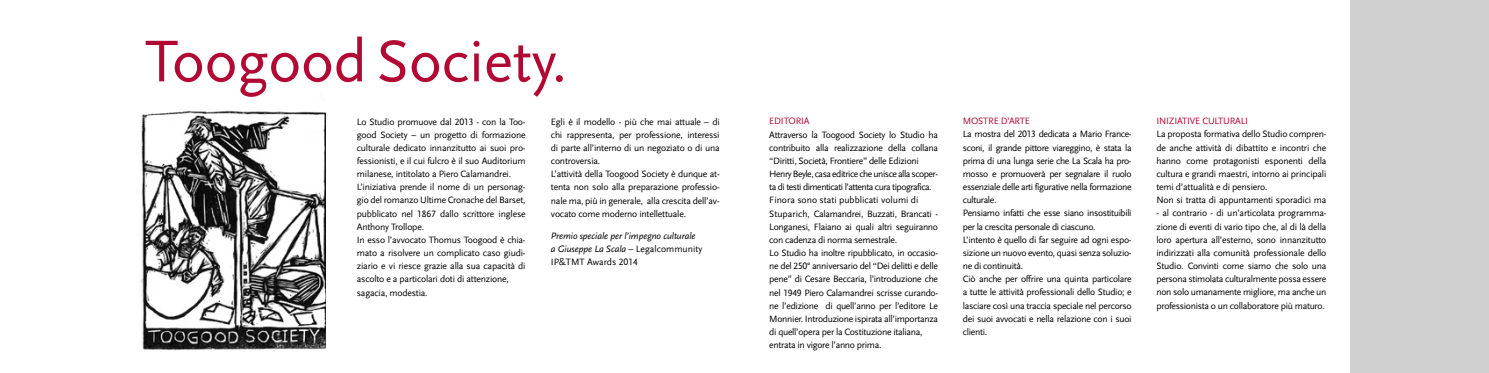
<style>
.page{position:relative;width:1489px;height:373px;background:#fff}
.page>*{position:absolute;margin:0;border:0;box-sizing:border-box;transform-origin:0 0}
.t1{font:61.25px "Scala Sans LF";color:#b10933}
.t2{font:9.62px/13.1px "Scala Sans LF";letter-spacing:-.03em;color:#000}
.t3{font:italic 9.62px/13.1px "Scala Sans LF";letter-spacing:-.01em;color:#000}
.t4{font:9.62px "Scala Sans LF";letter-spacing:-.02em;color:#b10933}
.s1{font-style:normal}
</style>
<div class="page">
<img style="left:140px;top:110px;width:185px;height:241px">
<div style="left:1349px;top:0;width:139px;height:372px;background:#d0d0d0"></div>
<h1 class="t1" style="left:145px;top:28px;width:423px">Toogood Society.</h1>
<p class="t2" style="left:357px;top:115px;width:170px">Lo Studio promuove dal 2013 - con la Too&shy;good Society – un progetto di formazione culturale dedicato innanzitutto ai suoi pro&shy;fessionisti, e il cui fulcro è il suo Auditorium milanese, intitolato a Piero Calamandrei.<br>L’iniziativa prende il nome di un personag&shy;gio del romanzo Ultime Cronache del Barset, pubblicato nel 1867 dallo scrittore inglese Anthony Trollope.<br>In esso l’avvocato Thomus Toogood è chia&shy;mato a risolvere un complicato caso giudi&shy;ziario e vi riesce grazie alla sua capacità di ascolto e a particolari doti di attenzione, sagacia, modestia.</p>
<p class="t2" style="left:551px;top:115px;width:170px">Egli è il modello - più che mai attuale – di chi rappresenta, per professione, interessi di parte all’interno di un negoziato o di una controversia.<br>L’attività della Toogood Society è dunque at&shy;tenta non solo alla preparazione professio&shy;nale ma, più in generale, alla crescita dell’av&shy;vocato come moderno intellettuale.</p>
<p class="t3" style="left:551px;top:229px;width:153px">Premio speciale per l’impegno culturale a Giuseppe La Scala <span class="s1">– Legalcommunity<br>IP&amp;TMT Awards 2014</span></p>
<p class="t4" style="left:769px;top:116px;width:42px">EDITORIA</p>
<p class="t2" style="left:769px;top:128px;width:170px">Attraverso la Toogood Society lo Studio ha contribuito alla realizzazione della collana “Diritti, Società, Frontiere” delle Edizioni Henry Beyle, casa editrice che unisce alla scoper&shy;ta di testi dimenticati l’attenta cura tipografica.<br>Finora sono stati pubblicati volumi di Stuparich, Calamandrei, Buzzati, Brancati - Longanesi, Flaiano ai quali altri seguiranno con cadenza di norma semestrale.<br>Lo Studio ha inoltre ripubblicato, in occasio&shy;ne del 250° anniversario del “Dei delitti e delle pene” di Cesare Beccaria, l’introduzione che nel 1949 Piero Calamandrei scrisse curando&shy;ne l’edizione di quell’anno per l’editore Le Monnier. Introduzione ispirata all’importanza di quell’opera per la Costituzione italiana, entrata in vigore l’anno prima.</p>
<p class="t4" style="left:962px;top:116px;width:69px">MOSTRE D’ARTE</p>
<p class="t2" style="left:962px;top:128px;width:170px">La mostra del 2013 dedicata a Mario France&shy;sconi, il grande pittore viareggino, è stata la prima di una lunga serie che La Scala ha pro&shy;mosso e promuoverà per segnalare il ruolo essenziale delle arti figurative nella formazione culturale.<br>Pensiamo infatti che esse siano insostituibili per la crescita personale di ciascuno.<br>L’intento è quello di far seguire ad ogni espo&shy;sizione un nuovo evento, quasi senza soluzio&shy;ne di continuità.<br>Ciò anche per offrire una quinta particolare a tutte le attività professionali dello Studio; e lasciare così una traccia speciale nel percorso dei suoi avvocati e nella relazione con i suoi clienti.</p>
<p class="t4" style="left:1156px;top:116px;width:93px">INIZIATIVE CULTURALI</p>
<p class="t2" style="left:1156px;top:128px;width:171px">La proposta formativa dello Studio compren&shy;de anche attività di dibattito e incontri che hanno come protagonisti esponenti della cultura e grandi maestri, intorno ai principali temi d’attualità e di pensiero.<br>Non si tratta di appuntamenti sporadici ma</p>
<p class="t2" style="left:1156px;top:206px;width:171px;text-align:justify">- al contrario - di un’articolata programma&shy;zione di eventi di vario tipo che, al di là della loro apertura all’esterno, sono innanzitutto indirizzati alla comunità professionale dello Studio. Convinti come siamo che solo una persona stimolata culturalmente possa essere non solo umanamente migliore, ma anche un professionista o un collaboratore più maturo.</p>
</div>
